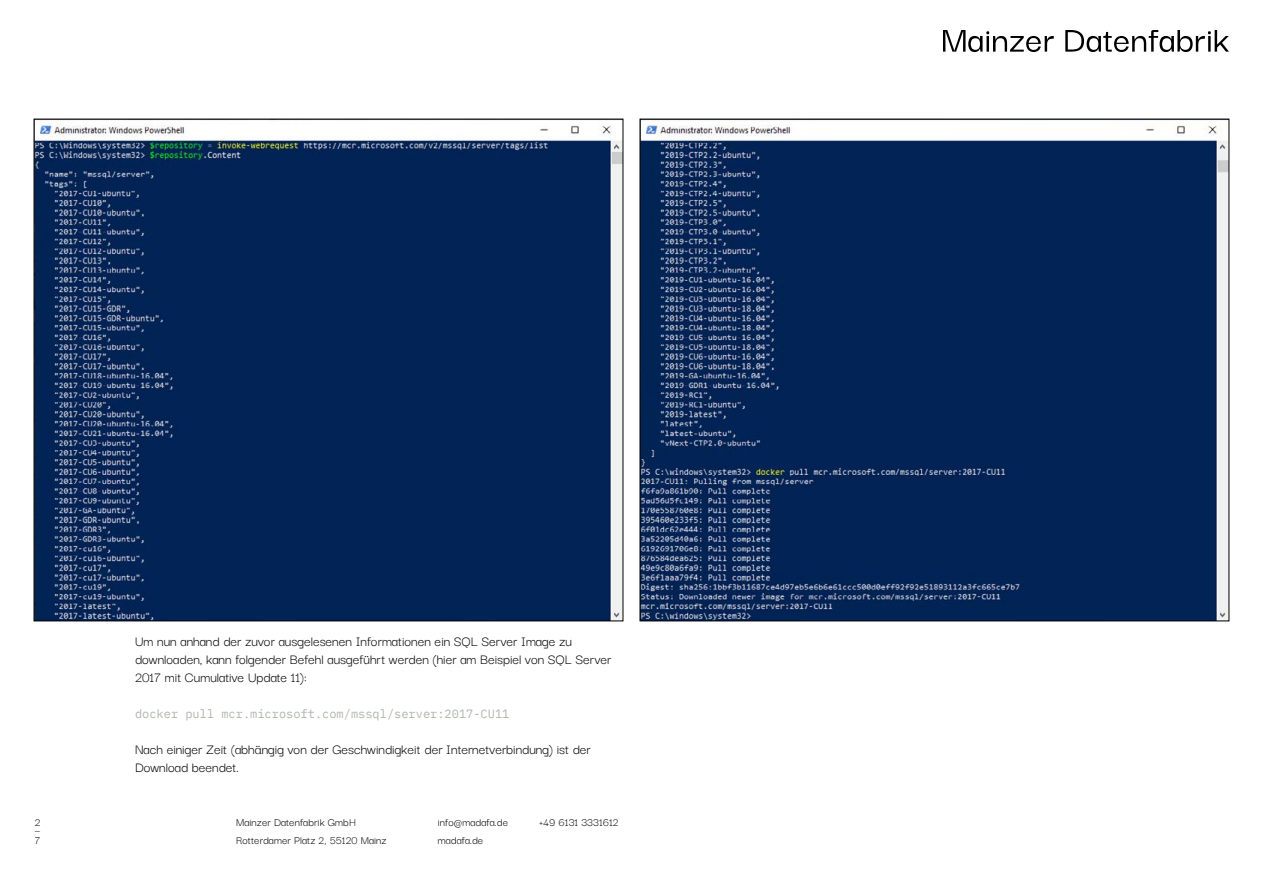
<style>
.page{position:relative;width:1263px;height:893px;background:#fff}
.page>*{position:absolute;margin:0;border:0;box-sizing:border-box;transform-origin:0 0}
.t1{font:15px/18px "Darker Grotesque";color:#000}
.t2{font:12px/9px "Darker Grotesque";letter-spacing:.01em;color:#000}
.t3{font:12px "IBM Plex Mono";color:#b1b7af}
</style>
<div class="page">
<svg style="left:943px;top:30px;width:111px;height:22px"></svg>
<svg style="left:1065px;top:30px;width:164px;height:22px"></svg>
<img style="left:36px;top:121px;width:585px;height:498px">
<img style="left:642px;top:121px;width:585px;height:498px">
<p class="t2" style="left:35px;top:817px;width:8px;text-align:justify">2 — 7</p>
<p class="t1" style="left:135px;top:631px;width:478px">Um nun anhand der zuvor ausgelesenen Informationen ein SQL Server Image zu downloaden, kann folgender Befehl ausgeführt werden (hier am Beispiel von SQL Server<br>2017 mit Cumulative Update 11):</p>
<p class="t3" style="left:135px;top:705px;width:376px">docker pull mcr.microsoft.com/mssql/server:2017-CU11</p>
<p class="t1" style="left:135px;top:739px;width:457px">Nach einiger Zeit (abhängig von der Geschwindigkeit der Internetverbindung) ist der<br>Download beendet.</p>
<p class="t2" style="left:236px;top:812px;width:152px;line-height:18px">Mainzer Datenfabrik GmbH<br>Rotterdamer Platz 2, 55120 Mainz</p>
<p class="t2" style="left:438px;top:817px;width:72px">info@madafa.de</p>
<p class="t2" style="left:539px;top:817px;width:81px">+49 6131 3331612</p>
<p class="t2" style="left:438px;top:835px;width:47px">madafa.de</p>
</div>
